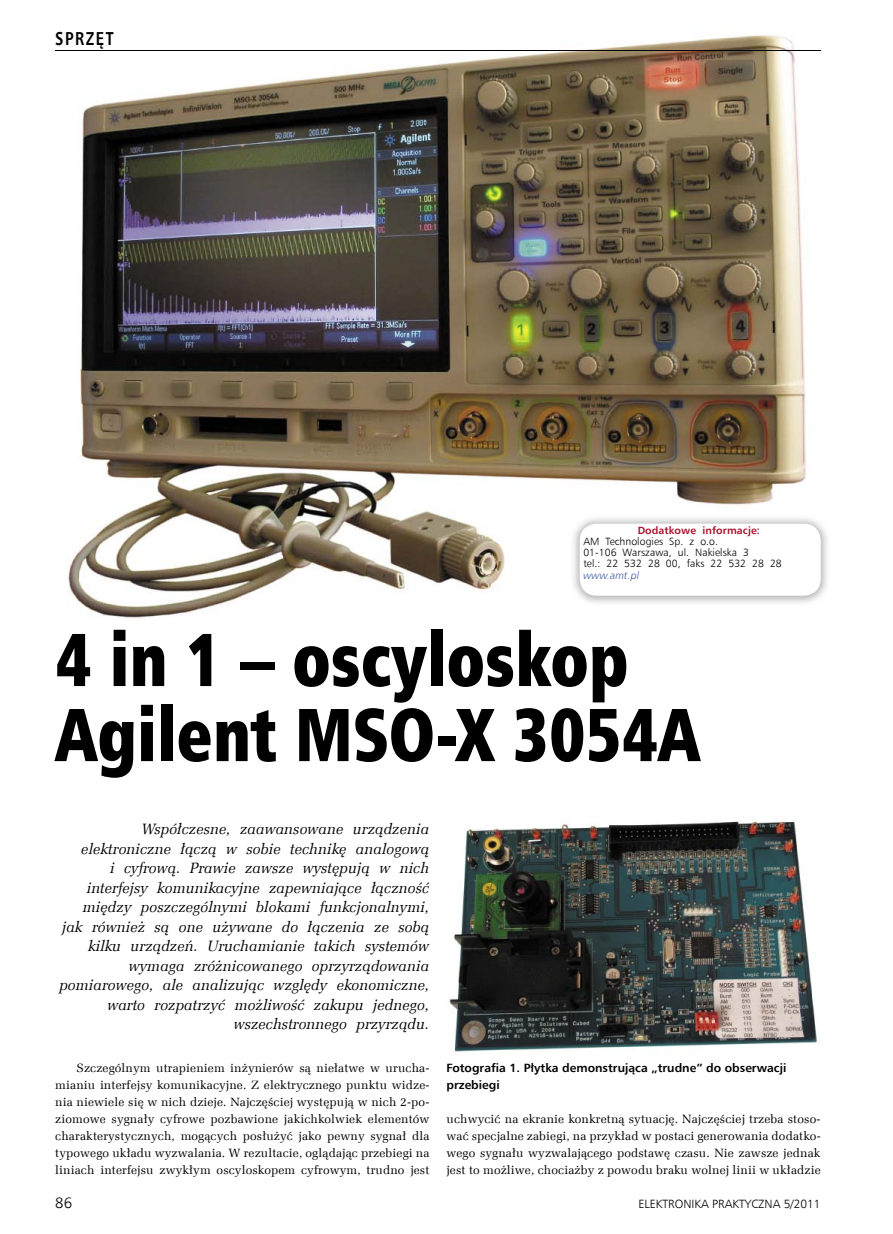
<style>
.page{position:relative;width:893px;height:1234px;background:#fff}
.page>*{position:absolute;margin:0;border:0;box-sizing:border-box;transform-origin:0 0}
.t1{font:75px/75px "Humnst 777 X Blk Cn EU";color:#000;scale:.9 1}
.t2{font:700 18.75px "Humnst 777 EU";letter-spacing:.1em;color:#000;scale:.8 1}
.t3{font:italic 15px/19.5px "Zapf Ellipt EU";letter-spacing:.005em;color:#000;text-align:right}
.t4{font:15px "Humnst 777 Lt EU";color:#000}
.t5{font:12px/17px "Zapf Ellipt EU";letter-spacing:.01em;color:#000;text-align:justify}
.t6{font:700 12px/17px "Humnst 777 EU";color:#000}
.t7{font:12px "Humnst 777 Lt EU";color:#000}
.t8{font:10.5px/11.2px "Humnst 777 Lt EU";letter-spacing:.005em;color:#000}
.t9{font:700 10.5px "Humnst 777 EU";letter-spacing:.005em;color:#a9132a}
.t10{font:italic 10.5px "Humnst 777 Lt EU";letter-spacing:.005em;color:#3c5ba3}
</style>
<div class="page">
<img style="left:55px;top:35px;width:766px;height:583px">
<hr style="left:55px;top:51px;width:766px;height:1px;background:#000">
<img style="left:449px;top:820px;width:369px;height:232px">
<img style="left:568px;top:512px;width:259px;height:92px">
<div style="left:580px;top:523px;width:241px;height:72px;background:#fff;border-radius:17px"></div>
<h2 class="t2" style="left:55px;top:27px;width:75px">Sprzęt</h2>
<p class="t9" style="left:638px;top:523px;width:124px">Dodatkowe informacje:</p>
<p class="t8" style="left:583px;top:535px;width:200px">AM Technologies Sp. z o.o.<br>01-106 Warszawa, ul. Nakielska 3<br>tel.: 22 532 28 00, faks 22 532 28 28</p>
<p class="t10" style="left:583px;top:568px;width:57px">www.amt.pl</p>
<h1 class="t1" style="left:55px;top:622px;width:718px">4 in 1 – oscyloskop<br>Agilent MSO-X 3054A</h1>
<p class="t3" style="left:59px;top:819px;width:371px">Współczesne, zaawansowane urządzenia elektroniczne łączą w sobie technikę analogową<br>i cyfrową. Prawie zawsze występują w nich interfejsy komunikacyjne zapewniające łączność między poszczególnymi blokami funkcjonalnymi, jak również są one używane do łączenia ze sobą kilku urządzeń. Uruchamianie takich systemów wymaga zróżnicowanego oprzyrządowania pomiarowego, ale analizując względy ekonomiczne, warto rozpatrzyć możliwość zakupu jednego, wszechstronnego przyrządu.</p>
<p class="t5" style="left:55px;top:1059px;width:376px;text-indent:21px">Szczególnym utrapieniem inżynierów są niełatwe w urucha&shy;mianiu interfejsy komunikacyjne. Z elektrycznego punktu widze&shy;nia niewiele się w nich dzieje. Najczęściej występują w nich 2-po&shy;ziomowe sygnały cyfrowe pozbawione jakichkolwiek elementów charakterystycznych, mogących posłużyć jako pewny sygnał dla typowego układu wyzwalania. W rezultacie, oglądając przebiegi na liniach interfejsu zwykłym oscyloskopem cyfrowym, trudno jest</p>
<p class="t6" style="left:446px;top:1059px;width:341px">Fotografia 1. płytka demonstrująca „trudne” do obserwacji przebiegi</p>
<p class="t5" style="left:446px;top:1110px;width:376px">uchwycić na ekranie konkretną sytuację. Najczęściej trzeba stoso&shy;wać specjalne zabiegi, na przykład w postaci generowania dodatko&shy;wego sygnału wyzwalającego podstawę czasu. Nie zawsze jednak jest to możliwe, chociażby z powodu braku wolnej linii w układzie</p>
<p class="t4" style="left:55px;top:1193px;width:18px">86</p>
<p class="t7" style="left:638px;top:1196px;width:184px">ELEKTRONIKA PRAKTYCZNA 5/2011</p>
</div>
